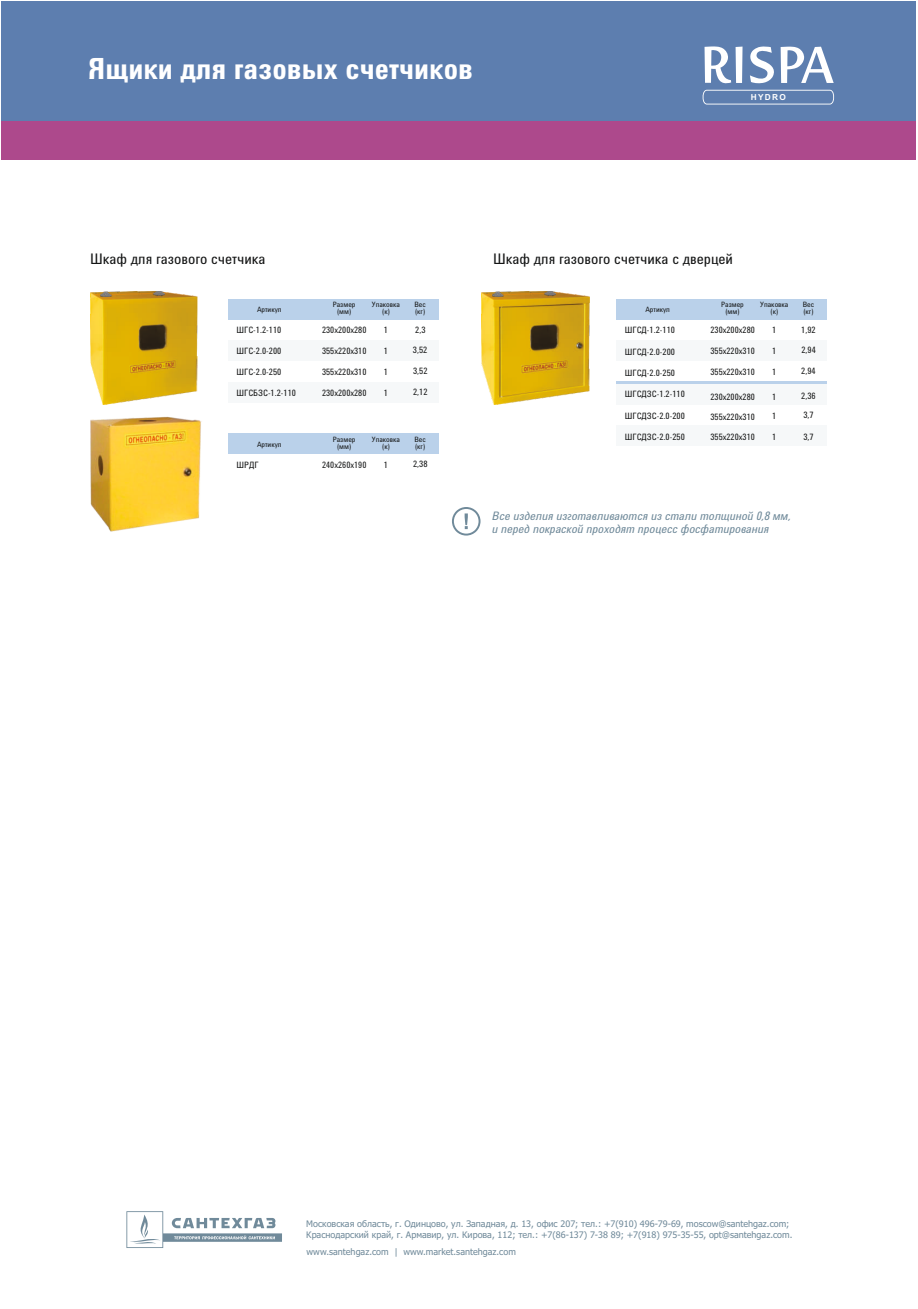
<style>
.page{position:relative;width:918px;height:1309px;background:#fff}
.page>*{position:absolute;margin:0;border:0;box-sizing:border-box;transform-origin:0 0}
.t1{font:700 30px "Utah Cyr MT Cond";color:#fff}
.t2{font:15px "Utah Cyr MT Cond";color:#151616}
.t3{font:italic 12px/13.5px "Utah Cyr MT Cond";color:#708a9a}
.t4{font:9px "Utah Cyr MT Cond";color:#151616}
.t5{font:9px/11.6px "Tahoma";color:#708a9a}
.t6{font:700 8.25px "Arial";letter-spacing:.165em;color:#fff}
.t7{font:7.5px/7.1px "Utah Cyr MT Cond";color:#151616;text-align:center}
</style>
<div class="page">
<div style="left:228px;top:299px;width:210px;height:21px;background:#bad1ea"></div>
<div style="left:616px;top:299px;width:210px;height:21px;background:#bad1ea"></div>
<div style="left:228px;top:340px;width:210px;height:21px;background:#f6f8f9"></div>
<div style="left:616px;top:340px;width:210px;height:21px;background:#f6f8f9"></div>
<div style="left:616px;top:384px;width:210px;height:20px;background:#f6f8f9"></div>
<div style="left:616px;top:425px;width:210px;height:21px;background:#f6f8f9"></div>
<svg style="left:452px;top:507px;width:28px;height:28px"></svg>
<hr style="left:616px;top:382px;width:210px;height:2px;background:#bad1ea">
<img style="left:90px;top:292px;width:108px;height:113px">
<img style="left:101px;top:291px;width:63px;height:5px">
<img style="left:482px;top:291px;width:107px;height:114px">
<img style="left:492px;top:291px;width:63px;height:5px">
<div style="left:228px;top:433px;width:210px;height:21px;background:#bad1ea"></div>
<img style="left:90px;top:417px;width:112px;height:114px">
<div style="left:228px;top:382px;width:210px;height:20px;background:#f6f8f9"></div>
<div style="left:2px;top:2px;width:914px;height:119px;background:#5d7eaf"></div>
<svg style="left:704px;top:46px;width:129px;height:38px"></svg>
<svg style="left:702px;top:90px;width:132px;height:14px"></svg>
<div style="left:2px;top:121px;width:914px;height:38px;background:#ad498c"></div>
<svg style="left:126px;top:1211px;width:156px;height:36px"></svg>
<h1 class="t1" style="left:88px;top:57px;width:386px">Ящики для газовых счетчиков</h1>
<p class="t6" style="left:750px;top:94px;width:37px">HYDRO</p>
<h2 class="t2" style="left:90px;top:254px;width:177px">Шкаф для газового счетчика</h2>
<p class="t7" style="left:257px;top:307px;width:26px">Артикул</p>
<p class="t7" style="left:333px;top:302px;width:24px">Размер (мм)</p>
<p class="t7" style="left:414px;top:302px;width:13px;text-align:left">Вес (кг)</p>
<h2 class="t2" style="left:493px;top:254px;width:241px">Шкаф для газового счетчика с дверцей</h2>
<p class="t7" style="left:372px;top:302px;width:30px">Упаковка (к)</p>
<p class="t7" style="left:645px;top:307px;width:26px">Артикул</p>
<p class="t7" style="left:721px;top:302px;width:24px">Размер (мм)</p>
<p class="t7" style="left:802px;top:302px;width:13px;text-align:left">Вес (кг)</p>
<p class="t7" style="left:760px;top:302px;width:30px">Упаковка (к)</p>
<p class="t4" style="left:322px;top:327px;width:46px">230х200х280</p>
<p class="t4" style="left:415px;top:326px;width:12px">2,3</p>
<p class="t4" style="left:413px;top:347px;width:16px">3,52</p>
<p class="t4" style="left:413px;top:367px;width:16px">3,52</p>
<p class="t4" style="left:236px;top:327px;width:46px">ШГС-1.2-110</p>
<p class="t4" style="left:236px;top:348px;width:46px">ШГС-2.0-200</p>
<p class="t4" style="left:236px;top:368px;width:46px">ШГС-2.0-250</p>
<p class="t4" style="left:236px;top:389px;width:61px">ШГСБЗС-1.2-110</p>
<p class="t4" style="left:322px;top:389px;width:46px">230х200х280</p>
<p class="t4" style="left:384px;top:389px;width:6px">1</p>
<p class="t4" style="left:413px;top:388px;width:16px">2,12</p>
<p class="t4" style="left:384px;top:327px;width:6px">1</p>
<p class="t4" style="left:384px;top:348px;width:6px">1</p>
<p class="t4" style="left:384px;top:368px;width:6px">1</p>
<p class="t4" style="left:322px;top:348px;width:46px">355х220х310</p>
<p class="t4" style="left:322px;top:368px;width:46px">355х220х310</p>
<p class="t7" style="left:257px;top:441px;width:26px">Артикул</p>
<p class="t7" style="left:333px;top:436px;width:24px">Размер (мм)</p>
<p class="t7" style="left:414px;top:436px;width:13px;text-align:left">Вес (кг)</p>
<p class="t7" style="left:372px;top:436px;width:30px">Упаковка (к)</p>
<p class="t4" style="left:236px;top:461px;width:23px">ШРДГ</p>
<p class="t4" style="left:322px;top:461px;width:46px">240х260х190</p>
<p class="t4" style="left:384px;top:461px;width:6px">1</p>
<p class="t4" style="left:413px;top:461px;width:16px">2,38</p>
<p class="t4" style="left:625px;top:327px;width:52px">ШГСД-1.2-110</p>
<p class="t4" style="left:625px;top:348px;width:52px">ШГСД-2.0-200</p>
<p class="t4" style="left:625px;top:369px;width:52px">ШГСД-2.0-250</p>
<p class="t4" style="left:625px;top:391px;width:62px">ШГСДЗС-1.2-110</p>
<p class="t4" style="left:625px;top:412px;width:62px">ШГСДЗС-2.0-200</p>
<p class="t4" style="left:625px;top:433px;width:62px">ШГСДЗС-2.0-250</p>
<p class="t4" style="left:710px;top:327px;width:46px">230х200х280</p>
<p class="t4" style="left:710px;top:347px;width:46px">355х220х310</p>
<p class="t4" style="left:710px;top:368px;width:46px">355х220х310</p>
<p class="t4" style="left:710px;top:393px;width:46px">230х200х280</p>
<p class="t4" style="left:710px;top:413px;width:46px">355х220х310</p>
<p class="t4" style="left:710px;top:434px;width:46px">355х220х310</p>
<p class="t4" style="left:772px;top:327px;width:6px">1</p>
<p class="t4" style="left:772px;top:347px;width:6px">1</p>
<p class="t4" style="left:772px;top:368px;width:6px">1</p>
<p class="t4" style="left:772px;top:393px;width:6px">1</p>
<p class="t4" style="left:801px;top:326px;width:16px">1,92</p>
<p class="t4" style="left:801px;top:347px;width:16px">2,94</p>
<p class="t4" style="left:801px;top:367px;width:16px">2,94</p>
<p class="t4" style="left:801px;top:392px;width:16px">2,36</p>
<p class="t4" style="left:772px;top:412px;width:6px">1</p>
<p class="t4" style="left:803px;top:412px;width:12px">3,7</p>
<p class="t4" style="left:772px;top:434px;width:6px">1</p>
<p class="t4" style="left:803px;top:433px;width:12px">3,7</p>
<h3 class="t3" style="left:492px;top:510px;width:300px">Все изделия изготавливаются из стали толщиной 0,8 мм, и перед покраской проходят процесс фосфатирования</h3>
<p class="t5" style="left:306px;top:1218px;width:487px">Московская область, г. Одинцово, ул. Западная, д. 13, офис 207; тел.: +7(910) 496-79-69, moscow@santehgaz.com;<br>Краснодарский край, г. Армавир, ул. Кирова, 112; тел.: +7(86-137) 7-38 89; +7(918) 975-35-55, opt@santehgaz.com.</p>
<p class="t5" style="left:306px;top:1246px;width:211px">www.santehgaz.com | www.market.santehgaz.com</p>
</div>
